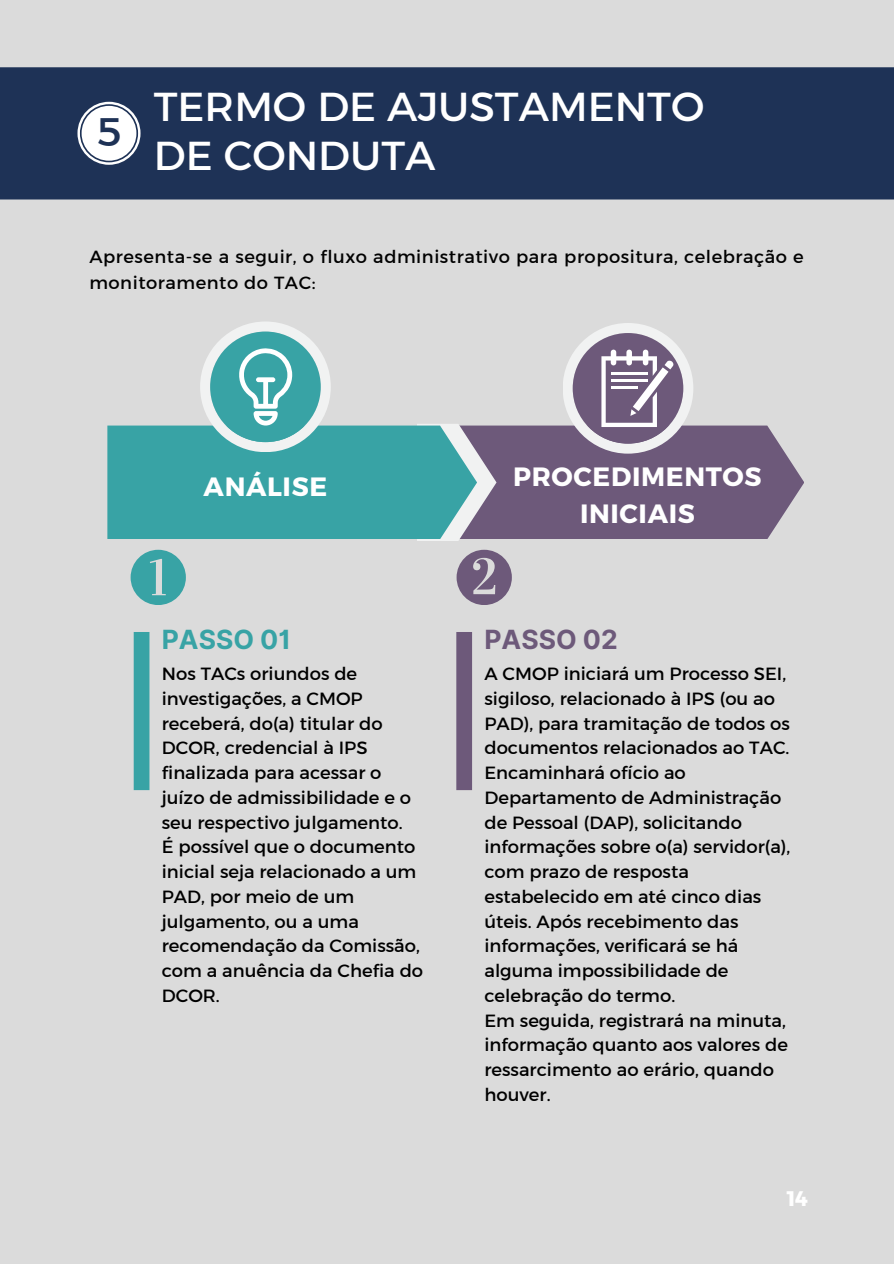
<style>
.page{position:relative;width:894px;height:1264px;background:#fff}
.page>*{position:absolute;margin:0;border:0;box-sizing:border-box;transform-origin:0 0}
.t1{font:41.1px/48.3px "Kief Montaser Regular";color:#fff}
.t2{font:40.5px "Kief Montaser Regular";color:#1e3256}
.t3{font:700 26.4px/36.6px "Montserrat";letter-spacing:.025em;color:#fff;text-align:center}
.t4{font:700 26.4px "Inter";color:#38a3a5}
.t5{font:700 26.4px "Inter";color:#6d597a}
.t6{font:21px "Kief Montaser Bold";color:#fff}
.t7{font:18px/24.8px "Kief Montaser Regular";color:#000}
.t8{font:17.85px/25.8px "Kief Montaser Regular";letter-spacing:.03em;color:#010101}
</style>
<div class="page">
<div style="left:0;top:0;width:893px;height:1263px;background:#dbdbdb"></div>
<div style="left:0;top:67px;width:893px;height:132px;background:#1e3256"></div>
<svg style="left:77px;top:102px;width:63px;height:63px;background:#627089"></svg>
<div style="left:82px;top:106px;width:54px;height:55px;background:#fff;border-radius:50%"></div>
<div style="left:134px;top:632px;width:15px;height:158px;background:#38a3a5"></div>
<div style="left:456px;top:632px;width:16px;height:158px;background:#6d597a"></div>
<svg style="left:130px;top:550px;width:56px;height:55px"></svg>
<svg style="left:456px;top:550px;width:55px;height:55px"></svg>
<svg style="left:107px;top:321px;width:697px;height:220px"></svg>
<p class="t2" style="left:96px;top:107px;width:27px">5</p>
<p class="t1" style="left:154px;top:82px;width:552px">TERMO DE AJUSTAMENTO<br>DE CONDUTA</p>
<h2 class="t8" style="left:89px;top:244px;width:715px">Apresenta-se a seguir, o fluxo administrativo para propositura, celebração e monitoramento do TAC:</h2>
<p class="t3" style="left:203px;top:467px;width:125px">ANÁLISE</p>
<p class="t3" style="left:513px;top:457px;width:250px">PROCEDIMENTOS<br>INICIAIS</p>
<h2 class="t4" style="left:162px;top:623px;width:131px">PASSO 01</h2>
<h2 class="t5" style="left:484px;top:623px;width:135px">PASSO 02</h2>
<h1 class="t7" style="left:162px;top:661px;width:251px">Nos TACs oriundos de investigações, a CMOP receberá, do(a) titular do<br>DCOR, credencial à IPS finalizada para acessar o juízo de admissibilidade e o seu respectivo julgamento.</h1>
<p class="t7" style="left:162px;top:834px;width:263px">É possível que o documento inicial seja relacionado a um<br>PAD, por meio de um julgamento, ou a uma recomendação da Comissão, com a anuência da Chefia do<br>DCOR.</p>
<p class="t7" style="left:484px;top:661px;width:307px">A CMOP iniciará um Processo SEI, sigiloso, relacionado à IPS (ou ao<br>PAD), para tramitação de todos os documentos relacionados ao TAC.<br>Encaminhará ofício ao<br>Departamento de Administração de Pessoal (DAP), solicitando informações sobre o(a) servidor(a), com prazo de resposta estabelecido em até cinco dias úteis. Após recebimento das informações, verificará se há alguma impossibilidade de celebração do termo.</p>
<p class="t7" style="left:484px;top:1007px;width:305px">Em seguida, registrará na minuta, informação quanto aos valores de ressarcimento ao erário, quando houver.</p>
<p class="t6" style="left:786px;top:1185px;width:23px">14</p>
</div>
